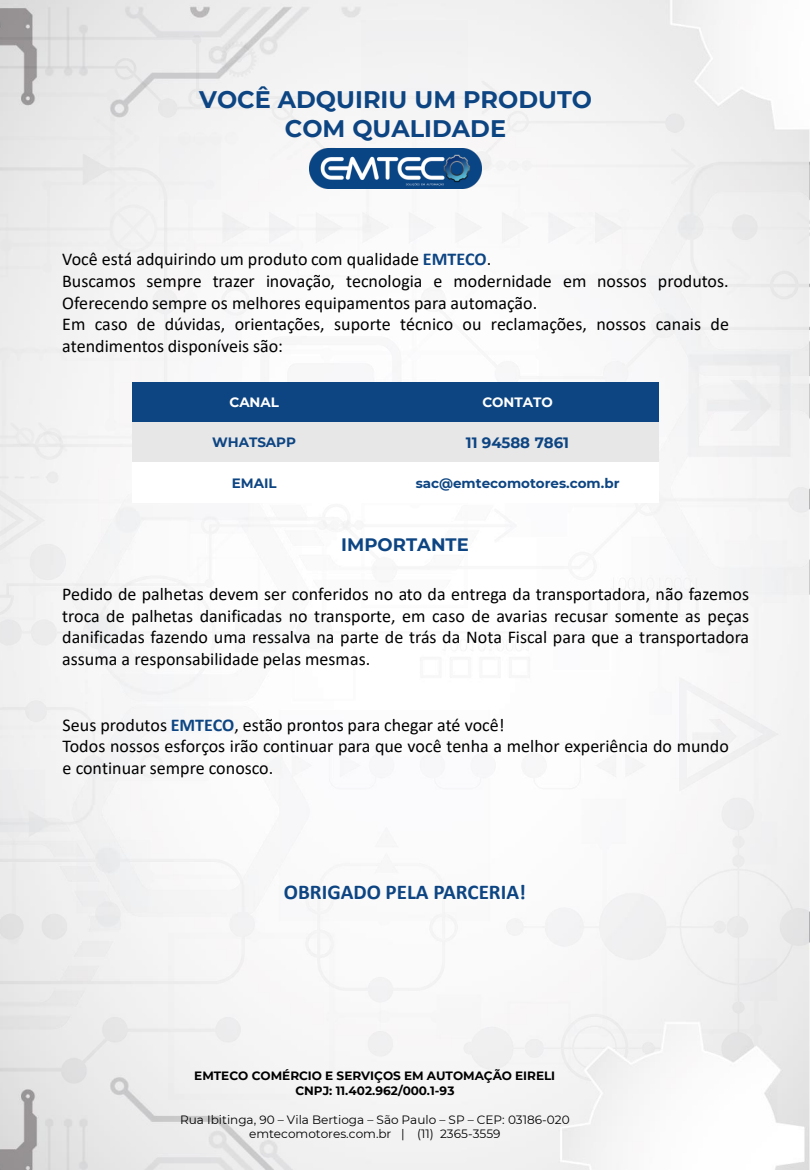
<style>
.page{position:relative;width:810px;height:1170px;background:#fff}
.page>*{position:absolute;margin:0;border:0;box-sizing:border-box;transform-origin:0 0}
.t1{font:700 24px/28.8px "Montserrat";color:#0d4583;text-align:center}
.t2{font:700 21px "Calibri";color:#0d4583}
.t3{font:18px/21.6px "Calibri";color:#000}
.t4{font:700 18px "Montserrat";color:#0d4583}
.t5{font:700 15px "Montserrat";color:#0d4583}
.t6{font:700 13.5px "Montserrat";color:#0d4583}
.t7{font:700 13.5px "Montserrat";letter-spacing:-.005em;color:#fff}
.t8{font:12px/14.4px "Montserrat";color:#000;text-align:center}
.t9{font:700 12px/14.4px "Montserrat";color:#000;text-align:center}
.s1{font-weight:700;color:#0d4583}
</style>
<div class="page">
<img style="left:0;top:0;width:810px;height:1170px">
<img style="left:309px;top:148px;width:173px;height:40px">
<div style="left:132px;top:382px;width:204px;height:41px;background:#0d4583"></div>
<div style="left:336px;top:382px;width:323px;height:41px;background:#0d4583"></div>
<div style="left:132px;top:423px;width:204px;height:40px;background:#e7e7e7"></div>
<div style="left:336px;top:423px;width:323px;height:40px;background:#e7e7e7"></div>
<div style="left:132px;top:463px;width:204px;height:40px;background:#fff"></div>
<div style="left:336px;top:463px;width:323px;height:40px;background:#fff"></div>
<h1 class="t1" style="left:199px;top:84px;width:394px">VOCÊ ADQUIRIU UM PRODUTO<br>COM QUALIDADE</h1>
<p class="t3" style="left:62px;top:248px;width:668px">Você está adquirindo um produto com qualidade <span class="s1">EMTECO</span>.<br>Buscamos sempre trazer inovação, tecnologia e modernidade em nossos produtos.<br>Oferecendo sempre os melhores equipamentos para automação.<br>Em caso de dúvidas, orientações, suporte técnico ou reclamações, nossos canais de atendimentos disponíveis são:</p>
<p class="t7" style="left:229px;top:393px;width:51px">CANAL</p>
<p class="t7" style="left:482px;top:393px;width:72px">CONTATO</p>
<p class="t6" style="left:212px;top:433px;width:85px">WHATSAPP</p>
<p class="t5" style="left:466px;top:432px;width:105px">11 94588 7861</p>
<p class="t6" style="left:232px;top:473px;width:46px">EMAIL</p>
<p class="t6" style="left:416px;top:473px;width:205px">sac@emtecomotores.com.br</p>
<p class="t4" style="left:341px;top:531px;width:129px">IMPORTANTE</p>
<p class="t3" style="left:62px;top:583px;width:689px;text-align:justify">Pedido de palhetas devem ser conferidos no ato da entrega da transportadora, não fazemos troca de palhetas danificadas no transporte, em caso de avarias recusar somente as peças danificadas fazendo uma ressalva na parte de trás da Nota Fiscal para que a transportadora assuma a responsabilidade pelas mesmas.</p>
<p class="t3" style="left:63px;top:713px;width:668px">Seus produtos <span class="s1">EMTECO</span>, estão prontos para chegar até você!<br>Todos nossos esforços irão continuar para que você tenha a melhor experiência do mundo e continuar sempre conosco.</p>
<p class="t2" style="left:284px;top:877px;width:244px">OBRIGADO PELA PARCERIA!</p>
<p class="t9" style="left:194px;top:1068px;width:363px">EMTECO COMÉRCIO E SERVIÇOS EM AUTOMAÇÃO EIRELI<br>CNPJ: 11.402.962/000.1-93</p>
<p class="t8" style="left:180px;top:1112px;width:391px">Rua Ibitinga, 90 – Vila Bertioga – São Paulo – SP – CEP: 03186-020 emtecomotores.com.br | (11) 2365-3559</p>
</div>
